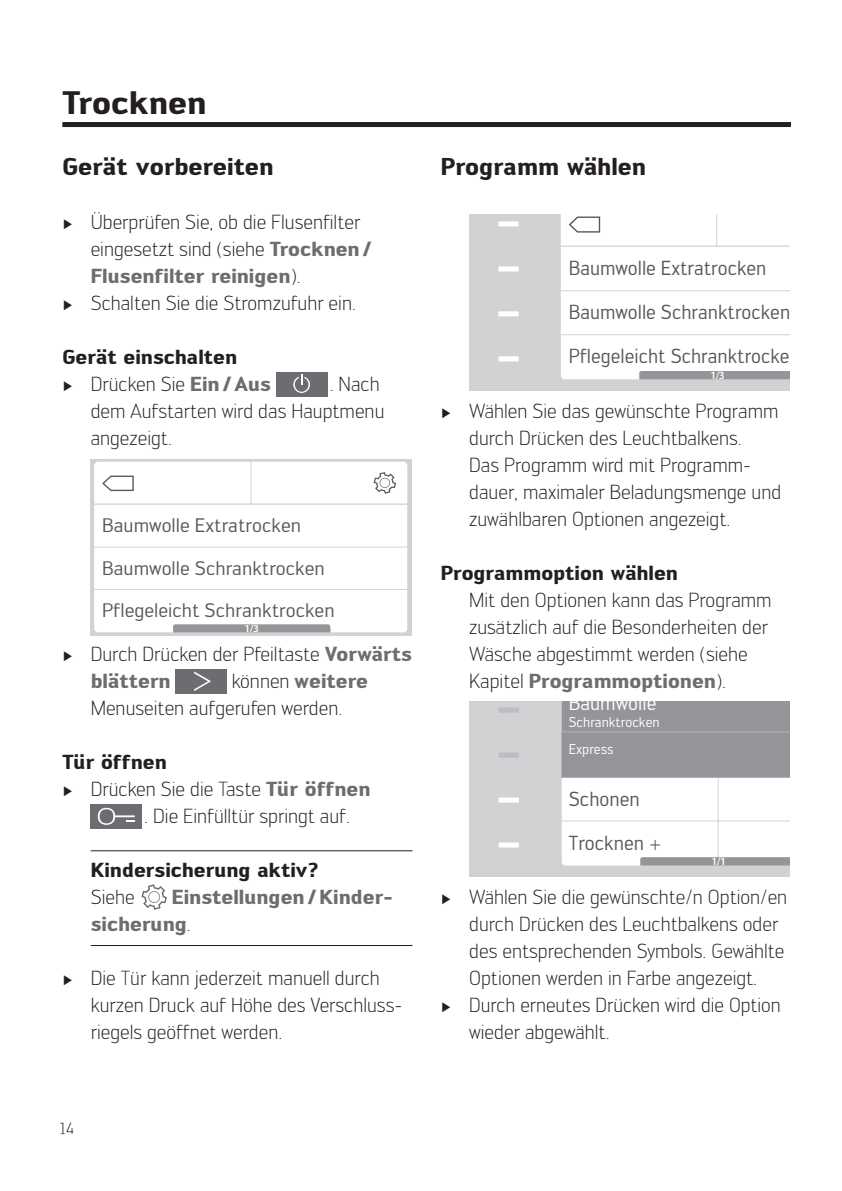
<style>
.page{position:relative;width:842px;height:1191px;background:#fff}
.page>*{position:absolute;margin:0;border:0;box-sizing:border-box;transform-origin:0 0}
.t1{font:700 32px "Engel";color:#231f20}
.t2{font:700 24px "Engel";color:#231f20}
.t3{font:300 20px/27px "Engel";color:#231f20}
.t4{font:20px "Engel";color:#57585a}
.t5{font:700 20px/27px "Engel";color:#231f20}
.t6{font:700 20px/27px "Engel";color:#6c6d70}
.t7{font:20px "Engel";color:#fff}
.t8{font:19.2px "Engel";color:#57585a;scale:1.04 1}
.t9{font:300 16px "Engel";color:#231f20}
.t10{font:14px "Engel";color:#fff}
.t11{font:600 11px "Myriad Pro";color:#fff}
.t12{font:600 10.6px "Myriad Pro";color:#fff;scale:1.04 1}
.s1{font-family:"Century";font-weight:400;font-size:14px}
.s2{font-weight:700;color:#6c6d70}
.s3{font-weight:300;color:#231f20}
.s4{font-weight:300}
.s5{color:#6c6d70}
</style>
<div class="page">
<div style="left:62px;top:122px;width:729px;height:5px;background:#231f20"></div>
<hr style="left:91px;top:850px;width:321px;height:1px;background:#231f20">
<hr style="left:91px;top:945px;width:321px;height:1px;background:#231f20">
<div style="left:276px;top:372px;width:51px;height:24px;background:#6c6d70"></div>
<svg style="left:293px;top:374px;width:17px;height:19px"></svg>
<div style="left:91px;top:459px;width:320px;height:176px;background:#d1d2d4"></div>
<div style="left:94px;top:504px;width:313px;height:129px;background:#fff"></div>
<hr style="left:94px;top:589px;width:314px;height:1px;background:#d1d2d4">
<hr style="left:94px;top:547px;width:314px;height:1px;background:#d1d2d4">
<svg style="left:173px;top:624px;width:157px;height:8px"></svg>
<svg style="left:94px;top:461px;width:314px;height:43px;background:#fafafa"></svg>
<div style="left:176px;top:669px;width:51px;height:24px;background:#6c6d70"></div>
<svg style="left:194px;top:671px;width:17px;height:20px"></svg>
<div style="left:91px;top:804px;width:51px;height:24px;background:#6c6d70"></div>
<svg style="left:98px;top:808px;width:37px;height:17px"></svg>
<svg style="left:141px;top:884px;width:26px;height:25px"></svg>
<div style="left:469px;top:215px;width:320px;height:175px;background:#d1d2d4"></div>
<div style="left:498px;top:221px;width:21px;height:5px;background:#fff"></div>
<div style="left:498px;top:266px;width:21px;height:5px;background:#fff"></div>
<div style="left:498px;top:311px;width:21px;height:5px;background:#fff"></div>
<div style="left:498px;top:356px;width:21px;height:5px;background:#fff"></div>
<div style="left:557px;top:215px;width:232px;height:168px;background:#d1d2d4"></div>
<svg style="left:561px;top:215px;width:228px;height:165px;background:#f9f9fa"></svg>
<div style="left:469px;top:701px;width:320px;height:175px;background:#d1d2d4"></div>
<div style="left:499px;top:707px;width:20px;height:5px;background:#bcbdc0"></div>
<div style="left:499px;top:752px;width:20px;height:5px;background:#bcbdc0"></div>
<div style="left:499px;top:797px;width:20px;height:5px;background:#fff"></div>
<div style="left:499px;top:842px;width:20px;height:5px;background:#fff"></div>
<div style="left:558px;top:701px;width:231px;height:168px;background:#d1d2d4"></div>
<svg style="left:561px;top:701px;width:228px;height:165px;background:#c8c9cb"></svg>
<h1 class="t1" style="left:62px;top:83px;width:145px">Trocknen</h1>
<p class="t2" style="left:62px;top:152px;width:213px">Gerät vorbereiten</p>
<p class="t3" style="left:62px;top:208px;width:300px"><span class="s1">►</span> Überprüfen Sie, ob die Flusenfilter</p>
<p class="t3" style="left:91px;top:235px;width:283px">eingesetzt sind (siehe <span class="s2">Trocknen/</span></p>
<p class="t6" style="left:91px;top:262px;width:211px">Flusenfilter reinigen<span class="s3">).</span></p>
<p class="t3" style="left:62px;top:289px;width:295px"><span class="s1">►</span> Schalten Sie die Stromzufuhr ein.</p>
<p class="t5" style="left:62px;top:343px;width:210px">Gerät einschalten<br><span class="s1">►</span> <span class="s4">Drücken Sie</span> <span class="s5">Ein/Aus</span></p>
<p class="t3" style="left:91px;top:370px;width:295px;text-indent:239px">. Nach dem Aufstarten wird das Hauptmenu angezeigt.</p>
<p class="t8" style="left:102px;top:514px;width:193px">Baumwolle Extratrocken</p>
<p class="t8" style="left:102px;top:557px;width:216px">Baumwolle Schranktrocken</p>
<p class="t8" style="left:102px;top:599px;width:225px">Pflegeleicht Schranktrocken</p>
<p class="t12" style="left:245px;top:622px;width:15px">1/3</p>
<p class="t3" style="left:91px;top:640px;width:323px;text-indent:-28px"><span class="s1">►</span> Durch Drücken der Pfeiltaste <span class="s2">Vorwärts blättern</span></p>
<p class="t3" style="left:91px;top:667px;width:279px;text-indent:141px">können <span class="s2">weitere<br></span>Menuseiten aufgerufen werden.</p>
<p class="t5" style="left:62px;top:748px;width:106px">Tür öffnen</p>
<p class="t3" style="left:62px;top:775px;width:310px"><span class="s1">►</span> Drücken Sie die Taste <span class="s2">Tür öffnen</span></p>
<p class="t3" style="left:144px;top:802px;width:207px">. Die Einfülltür springt auf.</p>
<p class="t5" style="left:91px;top:856px;width:230px">Kindersicherung aktiv?</p>
<p class="t3" style="left:91px;top:883px;width:45px">Siehe</p>
<p class="t6" style="left:91px;top:883px;width:304px;text-indent:81px">Einstellungen/Kinder&shy;sicherung<span class="s3">.</span></p>
<p class="t3" style="left:91px;top:964px;width:313px;text-indent:-28px"><span class="s1">►</span> Die Tür kann jederzeit manuell durch kurzen Druck auf Höhe des Verschluss&shy;riegels geöffnet werden.</p>
<p class="t2" style="left:441px;top:152px;width:207px">Programm wählen</p>
<p class="t4" style="left:569px;top:257px;width:199px">Baumwolle Extratrocken</p>
<p class="t4" style="left:569px;top:301px;width:223px">Baumwolle Schranktrocken</p>
<p class="t4" style="left:569px;top:345px;width:233px">Pflegeleicht Schranktrocken</p>
<p class="t11" style="left:710px;top:368px;width:16px">1/3</p>
<p class="t3" style="left:469px;top:397px;width:314px;text-indent:-28px"><span class="s1">►</span> Wählen Sie das gewünschte Programm durch Drücken des Leuchtbalkens.<br>Das Programm wird mit Programm&shy;dauer, maximaler Beladungsmenge und zuwählbaren Optionen angezeigt.</p>
<p class="t5" style="left:441px;top:559px;width:239px">Programmoption wählen</p>
<p class="t3" style="left:469px;top:586px;width:304px">Mit den Optionen kann das Programm zusätzlich auf die Besonderheiten der Wäsche abgestimmt werden (siehe Kapitel <span class="s2">Programmoptionen</span>).</p>
<p class="t7" style="left:569px;top:691px;width:89px">Baumwolle</p>
<p class="t10" style="left:569px;top:713px;width:92px">Schranktrocken</p>
<p class="t10" style="left:569px;top:740px;width:46px">Express</p>
<p class="t4" style="left:569px;top:787px;width:72px">Schonen</p>
<p class="t4" style="left:569px;top:831px;width:94px">Trocknen +</p>
<p class="t11" style="left:712px;top:854px;width:16px">1/1</p>
<p class="t3" style="left:441px;top:883px;width:348px"><span class="s1">►</span> Wählen Sie die gewünschte/n Option/en</p>
<p class="t3" style="left:469px;top:910px;width:311px">durch Drücken des Leuchtbalkens oder</p>
<p class="t3" style="left:469px;top:937px;width:317px">des entsprechenden Symbols. Gewählte</p>
<p class="t3" style="left:469px;top:964px;width:290px">Optionen werden in Farbe angezeigt.</p>
<p class="t3" style="left:441px;top:991px;width:341px"><span class="s1">►</span> Durch erneutes Drücken wird die Option</p>
<p class="t3" style="left:469px;top:1018px;width:142px">wieder abgewählt.</p>
<p class="t9" style="left:60px;top:1119px;width:16px">14</p>
</div>
